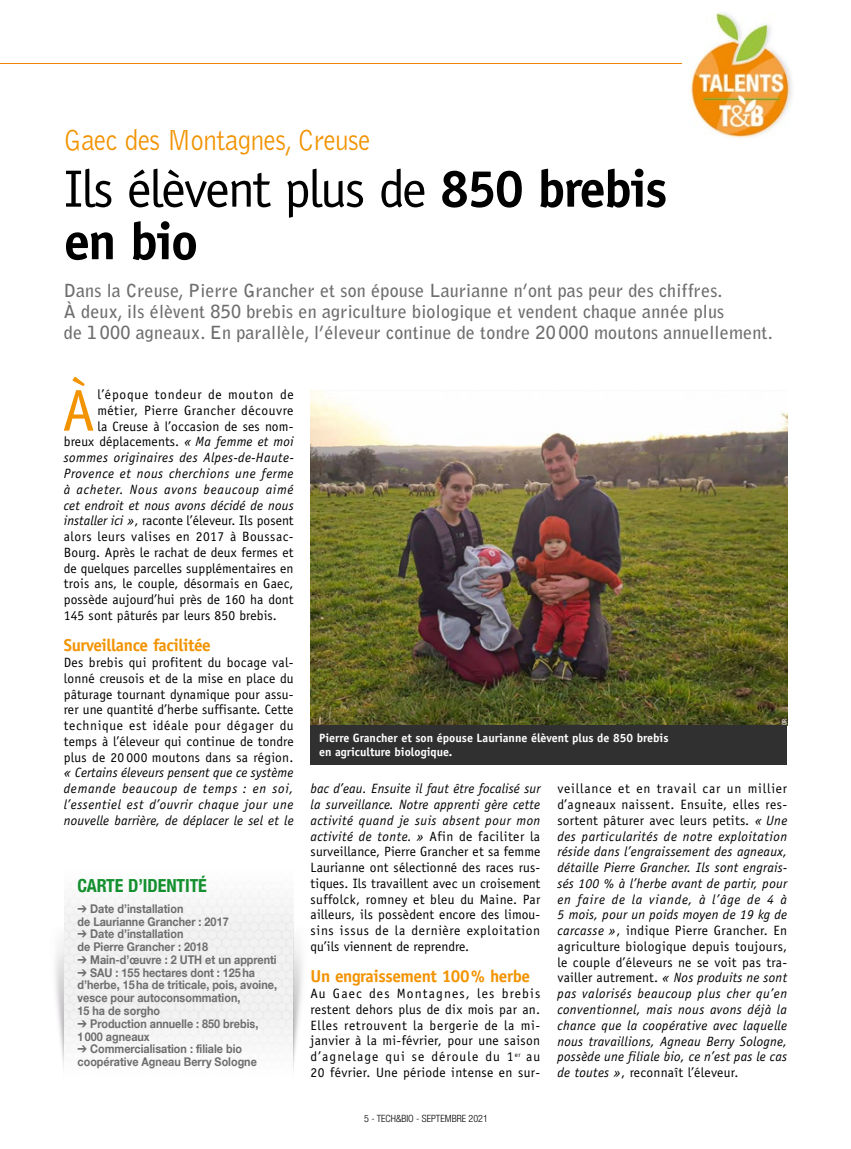
<style>
.page{position:relative;width:851px;height:1149px;background:#fff}
.page>*{position:absolute;margin:0;border:0;box-sizing:border-box;transform-origin:0 0}
.t1{font:58.95px "Officina Sans Std";color:#f29302}
.t2{font:52.5px/52.5px "Officina Sans Std";letter-spacing:-.035em;color:#000}
.t3{font:300 30px "Bell Gothic Std";letter-spacing:-.02em;color:#f29302;scale:.9 1}
.t4{font:700 18px/21px "Bell Gothic Std";letter-spacing:.01em;color:#6e6e6e}
.t5{font:700 condensed 18px "Helvetica Neue LT Com";letter-spacing:-.005em;color:#14902f}
.t6{font:700 17.25px "Officina Sans Std";letter-spacing:-.025em;color:#f29302}
.t7{font:13.5px/15.8px "Officina Sans Std";letter-spacing:.01em;color:#000;text-align:justify}
.t8{font:italic 13.5px/15.8px "Officina Sans Std";letter-spacing:.02em;color:#000;text-align:justify}
.t9{font:italic 13.5px "Officina Sans Std";letter-spacing:.04em;color:#000}
.t10{font:13.5px "Officina Sans Std";letter-spacing:.035em;color:#000}
.t11{font:italic 13.5px "Officina Sans Std";letter-spacing:.055em;color:#000}
.t12{font:13.5px "Officina Sans Std";letter-spacing:.04em;color:#000}
.t13{font:13.5px "Officina Sans Std";letter-spacing:.06em;color:#000}
.t14{font:700 12px/12.8px "Helvetica Neue LT Com";color:#6e6e6e;scale:.9 1}
.t15{font:700 12px/13.5px "Officina Sans Std";color:#fff}
.t16{font:300 condensed 10.05px "Helvetica Neue LT Com";color:#000}
.t17{font:6px "Officina Sans Std";color:#fff}
.s1{font-weight:700}
.s2{font-style:italic}
.s3{font-style:normal}
</style>
<div class="page">
<img style="left:681px;top:14px;width:111px;height:122px">
<hr style="left:0;top:63px;width:681px;height:1px;background:#ef8209">
<img style="left:293px;top:924px;width:10px;height:146px">
<img style="left:55px;top:939px;width:9px;height:129px">
<img style="left:310px;top:390px;width:477px;height:334px">
<div style="left:310px;top:724px;width:477px;height:40px;background:#2f302f"></div>
<h3 class="t3" style="left:64px;top:124px;width:342px">Gaec des Montagnes, Creuse</h3>
<h2 class="t2" style="left:64px;top:163px;width:605px">Ils élèvent plus de <span class="s1">850 brebis en bio</span></h2>
<p class="t4" style="left:64px;top:280px;width:710px">Dans la Creuse, Pierre Grancher et son épouse Laurianne n’ont pas peur des chiffres.<br>À deux, ils élèvent 850 brebis en agriculture biologique et vendent chaque année plus<br>de 1 000 agneaux. En parallèle, l’éleveur continue de tondre 20 000 moutons annuellement.</p>
<h1 class="t1" style="left:62px;top:376px;width:34px">À</h1>
<p class="t13" style="left:97px;top:386px;width:198px">l’époque tondeur de mouton de</p>
<p class="t12" style="left:97px;top:402px;width:198px">métier, Pierre Grancher découvre</p>
<p class="t7" style="left:97px;top:418px;width:198px">la Creuse à l’occasion de ses nom-</p>
<p class="t7" style="left:64px;top:434px;width:231px">breux déplacements. <span class="s2">« Ma femme et moi</span></p>
<p class="t8" style="left:64px;top:449px;width:231px">sommes originaires des Alpes-de-Haute-</p>
<p class="t9" style="left:64px;top:465px;width:231px">Provence et nous cherchions une ferme</p>
<p class="t11" style="left:64px;top:481px;width:231px">à acheter. Nous avons beaucoup aimé</p>
<p class="t8" style="left:64px;top:497px;width:231px">cet endroit et nous avons décidé de nous</p>
<p class="t7" style="left:64px;top:512px;width:231px"><span class="s2">installer ici »</span>, raconte l’éleveur. Ils posent</p>
<p class="t10" style="left:64px;top:528px;width:231px">alors leurs valises en 2017 à Boussac-</p>
<p class="t7" style="left:64px;top:544px;width:231px">Bourg. Après le rachat de deux fermes et</p>
<p class="t7" style="left:64px;top:560px;width:231px">de quelques parcelles supplémentaires en</p>
<p class="t7" style="left:64px;top:575px;width:231px">trois ans, le couple, désormais en Gaec,</p>
<p class="t7" style="left:64px;top:591px;width:231px">possède aujourd’hui près de 160 ha dont</p>
<p class="t7" style="left:64px;top:607px;width:214px">145 sont pâturés par leurs 850 brebis.</p>
<p class="t6" style="left:64px;top:634px;width:149px">Surveillance facilitée</p>
<p class="t7" style="left:64px;top:654px;width:231px">Des brebis qui profitent du bocage val&shy;lonné creusois et de la mise en place du pâturage tournant dynamique pour assu&shy;rer une quantité d’herbe suffisante. Cette technique est idéale pour dégager du temps à l’éleveur qui continue de tondre plus de 20 000 moutons dans sa région.</p>
<p class="t8" style="left:64px;top:764px;width:231px">« Certains éleveurs pensent que ce système demande beaucoup de temps : en soi, l’essentiel est d’ouvrir chaque jour une nouvelle barrière, de déplacer le sel et le</p>
<p class="t17" style="left:780px;top:724px;width:8px;rotate:-90deg">DR</p>
<p class="t15" style="left:319px;top:731px;width:351px">Pierre Grancher et son épouse Laurianne élèvent plus de 850 brebis en agriculture biologique.</p>
<p class="t8" style="left:557px;top:780px;width:231px"><span class="s3">veillance et en travail car un millier d’agneaux naissent. Ensuite, elles res&shy;sortent pâturer avec leurs petits.</span> « Une des particularités de notre exploitation réside dans l’engraissement des agneaux, détaille Pierre Grancher. Ils sont engrais&shy;sés 100 % à l’herbe avant de partir, pour en faire de la viande, à l’âge de 4 à 5 mois, pour un poids moyen de 19 kg de carcasse »<span class="s3">, indique Pierre Grancher. En agriculture biologique depuis toujours, le couple d’éleveurs ne se voit pas tra&shy;vailler autrement.</span> « Nos produits ne sont pas valorisés beaucoup plus cher qu’en conventionnel, mais nous avons déjà la chance que la coopérative avec laquelle nous travaillions, Agneau Berry Sologne, possède une filiale bio, ce n’est pas le cas de toutes »<span class="s3">, reconnaît l’éleveur.</span></p>
<p class="t7" style="left:310px;top:780px;width:231px"><span class="s2">bac d’eau. Ensuite il faut être focalisé sur la surveillance. Notre apprenti gère cette activité quand je suis absent pour mon activité de tonte. »</span> Afin de faciliter la surveillance, Pierre Grancher et sa femme Laurianne ont sélectionné des races rus&shy;tiques. Ils travaillent avec un croisement suffolck, romney et bleu du Maine. Par ailleurs, ils possèdent encore des limou&shy;sins issus de la dernière exploitation qu’ils viennent de reprendre.</p>
<p class="t6" style="left:310px;top:965px;width:221px">Un engraissement 100 % herbe</p>
<p class="t7" style="left:310px;top:985px;width:231px">Au Gaec des Montagnes, les brebis restent dehors plus de dix mois par an.<br>Elles retrouvent la bergerie de la mi&shy;janvier à la mi-février, pour une saison d’agnelage qui se déroule du 1<sup>er</sup> au 20 février. Une période intense en sur-</p>
<h3 class="t5" style="left:77px;top:874px;width:131px">CARTE D’IDENTITÉ</h3>
<p class="t14" style="left:77px;top:901px;width:169px">➔ Date d’installation<br>de Laurianne Grancher : 2017</p>
<p class="t14" style="left:77px;top:927px;width:146px">➔ Date d’installation<br>de Pierre Grancher : 2018</p>
<p class="t14" style="left:77px;top:952px;width:223px">➔ Main-d’œuvre : 2 UTH et un apprenti</p>
<p class="t14" style="left:77px;top:965px;width:223px">➔ SAU : 155 hectares dont : 125 ha d’herbe, 15 ha de triticale, pois, avoine, vesce pour autoconsommation,<br>15 ha de sorgho</p>
<p class="t14" style="left:77px;top:1016px;width:202px">➔ Production annuelle : 850 brebis,<br>1 000 agneaux</p>
<p class="t14" style="left:77px;top:1041px;width:201px">➔ Commercialisation : filiale bio coopérative Agneau Berry Sologne</p>
<p class="t16" style="left:364px;top:1112px;width:125px">5 - TECH&amp;BIO - SEPTEMBRE 2021</p>
</div>
